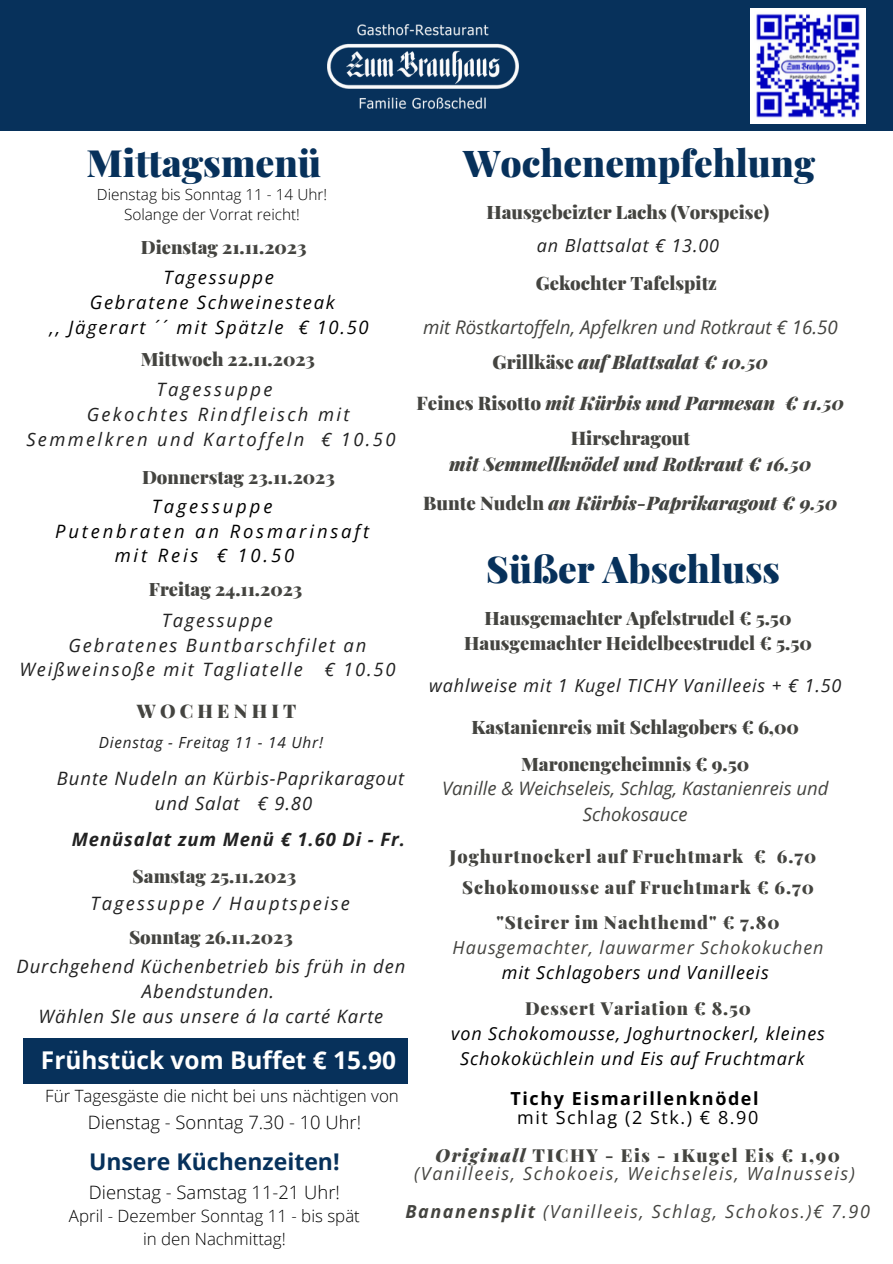
<style>
.page{position:relative;width:893px;height:1264px;background:#fff}
.page>*{position:absolute;margin:0;border:0;box-sizing:border-box;transform-origin:0 0}
.t1{font:900 37.65px "Playfair Display";color:#07315b}
.t2{font:900 37.05px "Playfair Display";color:#07315b}
.t3{font:700 24.45px "Open Sans";color:#fff}
.t4{font:700 22.95px "Open Sans";color:#07315b}
.t5{font:italic 900 18.75px "Playfair Display";color:#444440}
.t6{font:italic 18.75px "Open Sans";color:#444440}
.t7{font:900 18.75px "Playfair Display";color:#444440}
.t8{font:900 18.75px "Playfair Display";letter-spacing:.225em;color:#444440}
.t9{font:900 18.45px "Playfair Display";color:#444440}
.t10{font:italic 18.45px/24.8px "Open Sans";letter-spacing:.05em;color:#222;text-align:center}
.t11{font:italic 18.45px/24.8px "Open Sans";letter-spacing:.1em;color:#222}
.t12{font:italic 18.45px/24.8px "Open Sans";letter-spacing:.13em;color:#222}
.t13{font:italic 18.45px "Open Sans";letter-spacing:.09em;color:#000}
.t14{font:italic 18.45px/25.3px "Open Sans";color:#444440;text-align:center}
.t15{font:300 18.45px "Open Sans";color:#000}
.t16{font:italic 18.45px "Open Sans";letter-spacing:.155em;color:#000}
.t17{font:italic 700 18.45px "Open Sans";letter-spacing:.05em;color:#222}
.t18{font:900 18px "Playfair Display";letter-spacing:.05em;color:#444440}
.t19{font:italic 18px/25px "Open Sans";letter-spacing:.05em;color:#000}
.t20{font:italic 18px "Open Sans";letter-spacing:.085em;color:#444440}
.t21{font:italic 18px "Open Sans";letter-spacing:.05em;color:#222}
.t22{font:italic 18px "Open Sans";letter-spacing:.05em;color:#444440}
.t23{font:900 18px "Playfair Display";letter-spacing:.085em;color:#444440}
.t24{font:700 18px "Open Sans";letter-spacing:.085em;color:#000}
.t25{font:18px "Open Sans";letter-spacing:.085em;color:#000}
.t26{font:300 16.95px/23.5px "Open Sans";color:#000;text-align:center}
.t27{font:300 15.3px "Open Sans";color:#000}
.t28{font:italic 15.3px "Open Sans";letter-spacing:.05em;color:#222}
.s1{font-style:normal}
.s2{font-style:italic}
.s3{font-weight:700}
</style>
<div class="page">
<div style="left:0;top:0;width:892px;height:131px;background:#07315b"></div>
<img style="left:328px;top:25px;width:190px;height:83px">
<img style="left:750px;top:9px;width:115px;height:115px">
<div style="left:24px;top:1037px;width:384px;height:46px;background:#07315b"></div>
<p class="t1" style="left:87px;top:137px;width:236px">Mittagsmenü</p>
<p class="t27" style="left:97px;top:183px;width:232px">Dienstag bis Sonntag 11 - 14 Uhr!</p>
<p class="t27" style="left:124px;top:204px;width:177px">Solange der Vorrat reicht!</p>
<p class="t9" style="left:141px;top:234px;width:167px">Dienstag 21.11.2023</p>
<p class="t13" style="left:163px;top:264px;width:112px">Tagessuppe</p>
<p class="t13" style="left:90px;top:289px;width:246px">Gebratene Schweinesteak</p>
<p class="t13" style="left:49px;top:314px;width:321px">,, Jägerart ´´ mit Spätzle € 10.50</p>
<p class="t9" style="left:141px;top:346px;width:176px">Mittwoch 22.11.2023</p>
<p class="t12" style="left:157px;top:376px;width:117px">Tagessuppe</p>
<p class="t12" style="left:26px;top:401px;width:370px;text-indent:60px">Gekochtes Rindfleisch mit<br>Semmelkren und Kartoffeln € 10.50</p>
<p class="t9" style="left:142px;top:464px;width:194px">Donnerstag 23.11.2023</p>
<p class="t16" style="left:152px;top:493px;width:122px">Tagessuppe</p>
<p class="t16" style="left:55px;top:518px;width:315px">Putenbraten an Rosmarinsaft</p>
<p class="t16" style="left:115px;top:542px;width:181px">mit Reis € 10.50</p>
<p class="t9" style="left:149px;top:576px;width:155px">Freitag 24.11.2023</p>
<p class="t11" style="left:162px;top:607px;width:113px">Tagessuppe</p>
<p class="t11" style="left:19px;top:632px;width:378px;text-indent:49px">Gebratenes Buntbarschfilet an<br>Weißweinsoße mit Tagliatelle € 10.50</p>
<p class="t8" style="left:137px;top:697px;width:161px">WOCHENHIT</p>
<p class="t28" style="left:99px;top:731px;width:225px">Dienstag - Freitag 11 - 14 Uhr!</p>
<p class="t10" style="left:57px;top:765px;width:349px">Bunte Nudeln an Kürbis-Paprikaragout</p>
<p class="t10" style="left:155px;top:790px;width:159px">und Salat € 9.80</p>
<p class="t17" style="left:72px;top:825px;width:335px">Menüsalat zum Menü € 1.60 Di - Fr.</p>
<p class="t2" style="left:463px;top:137px;width:353px">Wochenempfehlung</p>
<p class="t9" style="left:486px;top:199px;width:284px">Hausgebeizter Lachs (Vorspeise)</p>
<p class="t21" style="left:537px;top:232px;width:184px">an Blattsalat € 13.00</p>
<p class="t9" style="left:535px;top:270px;width:183px">Gekochter Tafelspitz</p>
<p class="t6" style="left:423px;top:313px;width:416px">mit Röstkartoffeln, Apfelkren und Rotkraut € 16.50</p>
<p class="t5" style="left:492px;top:348px;width:277px"><span class="s1">Grillkäse</span> auf Blattsalat € 10.50</p>
<p class="t5" style="left:416px;top:390px;width:429px"><span class="s1">Feines Risotto</span> mit Kürbis und Parmesan € 11.50</p>
<p class="t7" style="left:570px;top:424px;width:121px">Hirschragout</p>
<p class="t5" style="left:449px;top:450px;width:364px">mit Semmellknödel und Rotkraut € 16.50</p>
<p class="t5" style="left:423px;top:490px;width:416px"><span class="s1">Bunte Nudeln</span> an Kürbis-Paprikaragout € 9.50</p>
<p class="t2" style="left:486px;top:543px;width:295px">Süßer Abschluss</p>
<p class="t9" style="left:484px;top:604px;width:308px">Hausgemachter Apfelstrudel € 5.50</p>
<p class="t9" style="left:464px;top:630px;width:349px">Hausgemachter Heidelbeestrudel € 5.50</p>
<p class="t21" style="left:429px;top:673px;width:414px">wahlweise mit 1 Kugel TICHY Vanilleeis + € 1.50</p>
<p class="t9" style="left:471px;top:714px;width:329px">Kastanienreis mit Schlagobers € 6,00</p>
<p class="t9" style="left:521px;top:750px;width:230px">Maronengeheimnis € 9.50</p>
<p class="t14" style="left:442px;top:775px;width:388px">Vanille &amp; Weichseleis, Schlag, Kastanienreis und<br>Schokosauce</p>
<p class="t18" style="left:449px;top:843px;width:368px">Joghurtnockerl auf Fruchtmark € 6.70</p>
<p class="t18" style="left:462px;top:874px;width:353px">Schokomousse auf Fruchtmark € 6.70</p>
<p class="t18" style="left:496px;top:909px;width:284px">"Steirer im Nachthemd" € 7.80</p>
<p class="t22" style="left:452px;top:934px;width:372px">Hausgemachter, lauwarmer Schokokuchen</p>
<p class="t19" style="left:502px;top:959px;width:268px">mit Schlagobers und Vanilleeis</p>
<p class="t18" style="left:525px;top:995px;width:227px">Dessert Variation € 8.50</p>
<p class="t19" style="left:460px;top:1020px;width:366px;text-indent:-9px">von Schokomousse, Joghurtnockerl, kleines<br>Schokoküchlein und Eis auf Fruchtmark</p>
<p class="t24" style="left:510px;top:1085px;width:249px">Tichy Eismarillenknödel</p>
<p class="t25" style="left:517px;top:1104px;width:242px">mit Schlag (2 Stk.) € 8.90</p>
<p class="t23" style="left:435px;top:1142px;width:405px"><span class="s2">Originall</span> TICHY - Eis - 1Kugel Eis € 1,90</p>
<p class="t20" style="left:414px;top:1160px;width:442px">(Vanilleeis, Schokoeis, Weichseleis, Walnusseis)</p>
<p class="t20" style="left:405px;top:1198px;width:466px"><span class="s3">Bananensplit</span> (Vanilleeis, Schlag, Schokos.)€ 7.90</p>
<p class="t9" style="left:133px;top:863px;width:165px">Samstag 25.11.2023</p>
<p class="t11" style="left:91px;top:890px;width:261px">Tagessuppe / Hauptspeise</p>
<p class="t9" style="left:129px;top:924px;width:165px">Sonntag 26.11.2023</p>
<p class="t10" style="left:17px;top:953px;width:390px">Durchgehend Küchenbetrieb bis früh in den<br>Abendstunden.</p>
<p class="t10" style="left:39px;top:1003px;width:346px">Wählen SIe aus unsere á la carté Karte</p>
<p class="t3" style="left:41px;top:1042px;width:356px">Frühstück vom Buffet € 15.90</p>
<p class="t26" style="left:45px;top:1083px;width:355px">Für Tagesgäste die nicht bei uns nächtigen von</p>
<p class="t15" style="left:88px;top:1109px;width:275px">Dienstag - Sonntag 7.30 - 10 Uhr!</p>
<p class="t4" style="left:89px;top:1145px;width:252px">Unsere Küchenzeiten!</p>
<p class="t15" style="left:89px;top:1179px;width:252px">Dienstag - Samstag 11-21 Uhr!</p>
<p class="t26" style="left:69px;top:1203px;width:292px">April - Dezember Sonntag 11 - bis spät in den Nachmittag!</p>
</div>
